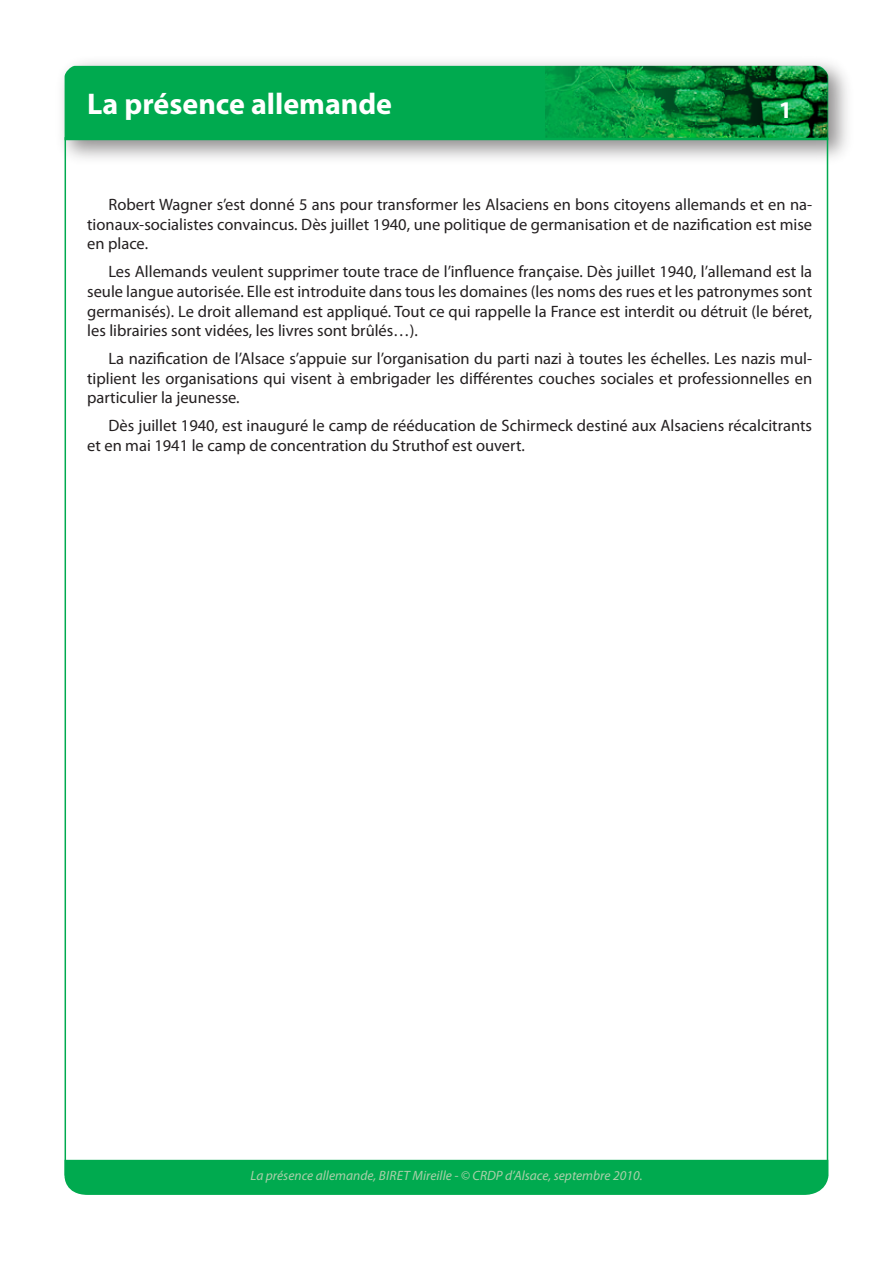
<style>
.page{position:relative;width:893px;height:1263px;background:#fff}
.page>*{position:absolute;margin:0;border:0;box-sizing:border-box;transform-origin:0 0}
.t1{font:700 30px "Myriad Pro";color:#fff}
.t2{font:700 24px "Myriad Pro";color:#fff}
.paragraphe_normal{font:16.5px/19.5px "Myriad Pro";color:#231f20;text-align:justify}
.t3{font:italic 13.5px "Myriad Pro";color:#abcfaa}
</style>
<div class="page">
<img style="left:62px;top:62px;width:786px;height:111px">
<div style="left:65px;top:66px;width:763px;height:74px;background:#00aa4f"></div>
<hr style="left:65px;top:137px;width:1px;height:1038px;background:#00aa4f">
<hr style="left:827px;top:138px;width:1px;height:1038px;background:#00aa4f">
<div style="left:65px;top:1160px;width:763px;height:35px;background:#00aa4f"></div>
<img style="left:546px;top:66px;width:281px;height:72px">
<p class="t1" style="left:87px;top:84px;width:306px">La présence allemande</p>
<p class="t2" style="left:779px;top:94px;width:15px">1</p>
<p class="paragraphe_normal" style="left:87px;top:195px;width:726px;text-indent:21px">Robert Wagner s’est donné 5 ans pour transformer les Alsaciens en bons citoyens allemands et en na&shy;tionaux-socialistes convaincus. Dès juillet 1940, une politique de germanisation et de nazification est mise en place.</p>
<p class="paragraphe_normal" style="left:87px;top:262px;width:726px;text-indent:21px">Les Allemands veulent supprimer toute trace de l’influence française. Dès juillet 1940, l’allemand est la seule langue autorisée. Elle est introduite dans tous les domaines (les noms des rues et les patronymes sont germanisés). Le droit allemand est appliqué. Tout ce qui rappelle la France est interdit ou détruit (le béret, les librairies sont vidées, les livres sont brûlés…).</p>
<p class="paragraphe_normal" style="left:87px;top:348px;width:726px;text-indent:21px">La nazification de l’Alsace s’appuie sur l’organisation du parti nazi à toutes les échelles. Les nazis mul&shy;tiplient les organisations qui visent à embrigader les différentes couches sociales et professionnelles en particulier la jeunesse.</p>
<p class="paragraphe_normal" style="left:87px;top:415px;width:726px;text-indent:21px">Dès juillet 1940, est inauguré le camp de rééducation de Schirmeck destiné aux Alsaciens récalcitrants et en mai 1941 le camp de concentration du Struthof est ouvert.</p>
<p class="t3" style="left:250px;top:1167px;width:394px">La présence allemande, BIRET Mireille - © CRDP d’Alsace, septembre 2010.</p>
</div>
